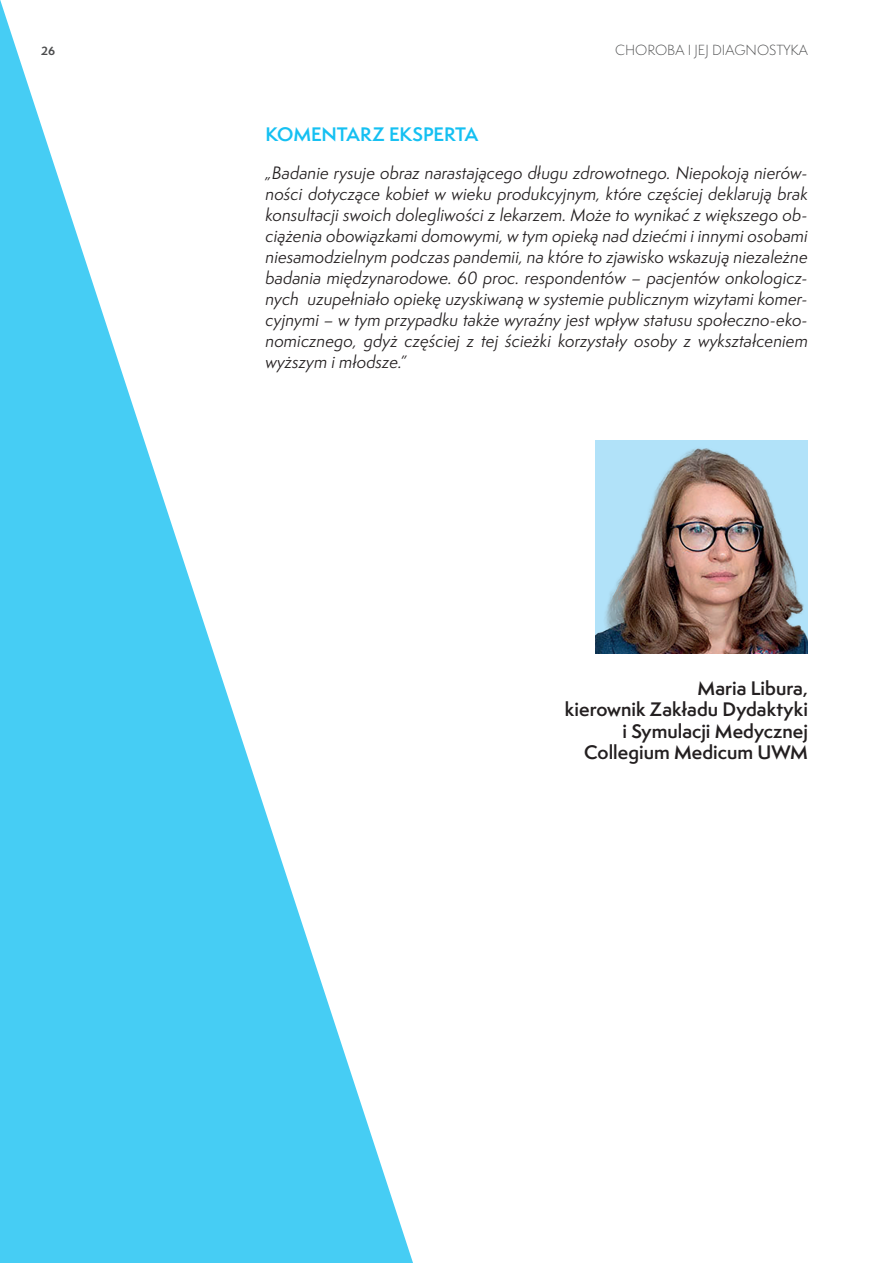
<style>
.page{position:relative;width:893px;height:1263px;background:#fff}
.page>*{position:absolute;margin:0;border:0;box-sizing:border-box;transform-origin:0 0}
.t1{font:600 18px/21.6px "Semplicita Pro";color:#231f20;text-align:right}
.t2{font:600 18px "Semplicita Pro";letter-spacing:-.01em;color:#15c0f2}
.t3{font:italic 16.5px/21px "Semplicita Pro";color:#231f20;text-align:justify}
.t4{font:300 13.5px "Semplicita Pro";color:#4b4c4d}
.t5{font:700 11.1px "Semplicita Pro";color:#4b4c4d}
</style>
<div class="page">
<img style="left:596px;top:441px;width:212px;height:212px">
<svg style="left:0;top:0;width:413px;height:1263px"></svg>
<p class="t5" style="left:41px;top:43px;width:16px">26</p>
<p class="t4" style="left:615px;top:41px;width:194px">CHOROBA I JEJ DIAGNOSTYKA</p>
<p class="t2" style="left:266px;top:121px;width:214px">KOMENTARZ EKSPERTA</p>
<p class="t3" style="left:266px;top:162px;width:544px">„Badanie rysuje obraz narastającego długu zdrowotnego. Niepokoją nierów&shy;ności dotyczące kobiet w wieku produkcyjnym, które częściej deklarują brak konsultacji swoich dolegliwości z lekarzem. Może to wynikać z większego ob&shy;ciążenia obowiązkami domowymi, w tym opieką nad dziećmi i innymi osobami niesamodzielnym podczas pandemii, na które to zjawisko wskazują niezależne badania międzynarodowe. 60 proc. respondentów – pacjentów onkologicz&shy;nych uzupełniało opiekę uzyskiwaną w systemie publicznym wizytami komer&shy;cyjnymi – w tym przypadku także wyraźny jest wpływ statusu społeczno-eko&shy;nomicznego, gdyż częściej z tej ścieżki korzystały osoby z wykształceniem wyższym i młodsze.”</p>
<p class="t1" style="left:565px;top:677px;width:244px">Maria Libura,<br>kierownik Zakładu Dydaktyki i Symulacji Medycznej<br>Collegium Medicum UWM</p>
</div>
